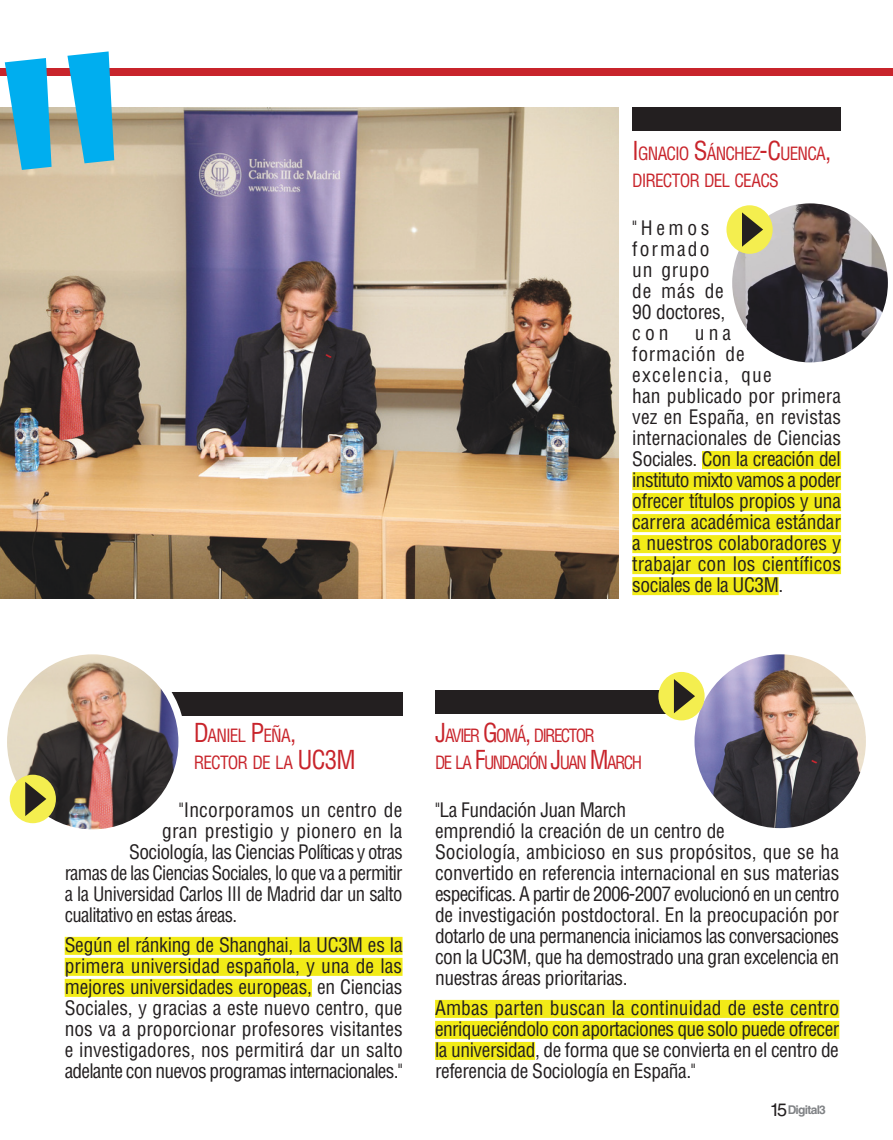
<style>
.page{position:relative;width:893px;height:1140px;background:#fff}
.page>*{position:absolute;margin:0;border:0;box-sizing:border-box;transform-origin:0 0}
.t1{font:condensed 19.5px/21px "Helvetica LT Std";letter-spacing:-.025em;color:#231f20;text-align:justify}
.t2{font:condensed 19.5px/21px "Helvetica LT Std";letter-spacing:-.005em;color:#231f20}
.t3{font:condensed 19.5px "Helvetica LT Std";letter-spacing:-.025em;color:#231f20;scale:.96 1}
.t4{font:condensed 19.5px "Helvetica LT Std";letter-spacing:.01em;color:#231f20}
.t5{font:condensed 19.5px/21px "Helvetica LT Std";letter-spacing:.04em;color:#231f20}
.t6{font:condensed 17.85px/27px "Helvetica LT Std";letter-spacing:-.055em;color:#c8242b}
.t7{font:condensed 17.85px/27px "Helvetica LT Std";letter-spacing:-.095em;color:#c8242b;scale:.95 1}
.t8{font:700 12px "Helvetica LT Std";letter-spacing:-.06em;color:#808285}
.s1{font-size:25.5px}
.s2{font-weight:400;font-size:18px;color:#231f20}
</style>
<div class="page">
<div style="left:142px;top:691px;width:261px;height:24px;background:#231f20"></div>
<div style="left:435px;top:690px;width:314px;height:23px;background:#231f20"></div>
<div style="left:632px;top:107px;width:209px;height:24px;background:#231f20"></div>
<div style="left:65px;top:936px;width:338px;height:18px;background:#f2eb17"></div>
<div style="left:65px;top:957px;width:338px;height:18px;background:#f2eb17"></div>
<div style="left:65px;top:978px;width:247px;height:18px;background:#f2eb17"></div>
<div style="left:435px;top:999px;width:404px;height:18px;background:#f2eb17"></div>
<div style="left:435px;top:1020px;width:404px;height:18px;background:#f2eb17"></div>
<div style="left:435px;top:1041px;width:100px;height:18px;background:#f2eb17"></div>
<div style="left:0;top:68px;width:893px;height:8px;background:#c8242b"></div>
<img style="left:0;top:108px;width:618px;height:490px">
<div style="left:702px;top:451px;width:139px;height:18px;background:#f2eb17"></div>
<div style="left:632px;top:472px;width:209px;height:18px;background:#f2eb17"></div>
<div style="left:632px;top:493px;width:209px;height:18px;background:#f2eb17"></div>
<div style="left:632px;top:514px;width:209px;height:18px;background:#f2eb17"></div>
<div style="left:632px;top:535px;width:209px;height:18px;background:#f2eb17"></div>
<div style="left:632px;top:556px;width:209px;height:18px;background:#f2eb17"></div>
<div style="left:632px;top:577px;width:147px;height:18px;background:#f2eb17"></div>
<img style="left:8px;top:655px;width:174px;height:173px">
<div style="left:0;top:647px;width:185px;height:189px;border:7px solid #fff;border-radius:50%"></div>
<img style="left:692px;top:655px;width:173px;height:172px">
<div style="left:687px;top:647px;width:186px;height:188px;border:7px solid #fff;border-radius:50%"></div>
<div style="left:10px;top:774px;width:46px;height:49px;background:#f4ee4f;border-radius:50%"></div>
<svg style="left:25px;top:782px;width:21px;height:34px"></svg>
<svg style="left:726px;top:203px;width:162px;height:160px"></svg>
<div style="left:658px;top:672px;width:47px;height:48px;background:#f4ee4f;border-radius:50%"></div>
<svg style="left:674px;top:679px;width:21px;height:34px"></svg>
<svg style="left:5px;top:107px;width:115px;height:64px;background:#c2ae8f"></svg>
<p class="t6" style="left:632px;top:140px;width:201px"><span class="s1">I</span> GNACIO <span class="s1">S</span>ÁNCHEZ<span class="s1">-C</span>UENCA<span class="s1">,<br></span>DIRECTOR DEL CEACS</p>
<p class="t5" style="left:632px;top:217px;width:95px">"Hemos formado un grupo de más de<br>90 doctores, con</p>
<p class="t2" style="left:632px;top:322px;width:210px;text-indent:63px">una<br>formación de excelencia, que<br>han publicado por primera vez en España, en revistas internacionales de Ciencias<br>Sociales. Con la creación del instituto mixto vamos a poder ofrecer títulos propios y una carrera académica estándar a nuestros colaboradores y trabajar con los científicos sociales de la UC3M.</p>
<p class="t6" style="left:194px;top:722px;width:163px"><span class="s1">D</span>ANIEL <span class="s1">P</span>EÑA<span class="s1">,<br></span>RECTOR DE LA <span class="s1">UC3M</span></p>
<p class="t4" style="left:179px;top:798px;width:225px">"Incorporamos un centro de</p>
<p class="t4" style="left:162px;top:819px;width:242px">gran prestigio y pionero en la</p>
<p class="t1" style="left:129px;top:841px;width:275px">Sociología, las Ciencias Políticas y otras</p>
<p class="t3" style="left:65px;top:861px;width:353px">ramas de las Ciencias Sociales, lo que va a permitir</p>
<p class="t3" style="left:65px;top:882px;width:353px">a la Universidad Carlos III de Madrid dar un salto</p>
<p class="t3" style="left:65px;top:903px;width:181px">cualitativo en estas áreas.</p>
<p class="t1" style="left:65px;top:934px;width:340px">Según el ránking de Shanghai, la UC3M es la primera universidad española, y una de las mejores universidades europeas, en Ciencias Sociales, y gracias a este nuevo centro, que nos va a proporcionar profesores visitantes e investigadores, nos permitirá dar un salto adelante con nuevos programas internacionales."</p>
<p class="t7" style="left:435px;top:722px;width:219px"><span class="s1">J</span>AVIER <span class="s1">G</span>OMÁ<span class="s1">,</span> DIRECTOR<br>DE LA <span class="s1">F</span>UNDACIÓN <span class="s1">J</span>UAN <span class="s1">M</span>ARCH</p>
<p class="t1" style="left:435px;top:799px;width:406px;text-align:left">"La Fundación Juan March<br>emprendió la creación de un centro de<br>Sociología, ambicioso en sus propósitos, que se ha convertido en referencia internacional en sus materias especificas. A partir de 2006-2007 evolucionó en un centro de investigación postdoctoral. En la preocupación por dotarlo de una permanencia iniciamos las conversaciones con la UC3M, que ha demostrado una gran excelencia en nuestras áreas prioritarias.</p>
<p class="t1" style="left:435px;top:997px;width:406px">Ambas parten buscan la continuidad de este centro enriqueciéndolo con aportaciones que solo puede ofrecer la universidad, de forma que se convierta en el centro de referencia de Sociología en España."</p>
<p class="t8" style="left:770px;top:1102px;width:58px"><span class="s2">15</span>Digital3</p>
</div>
